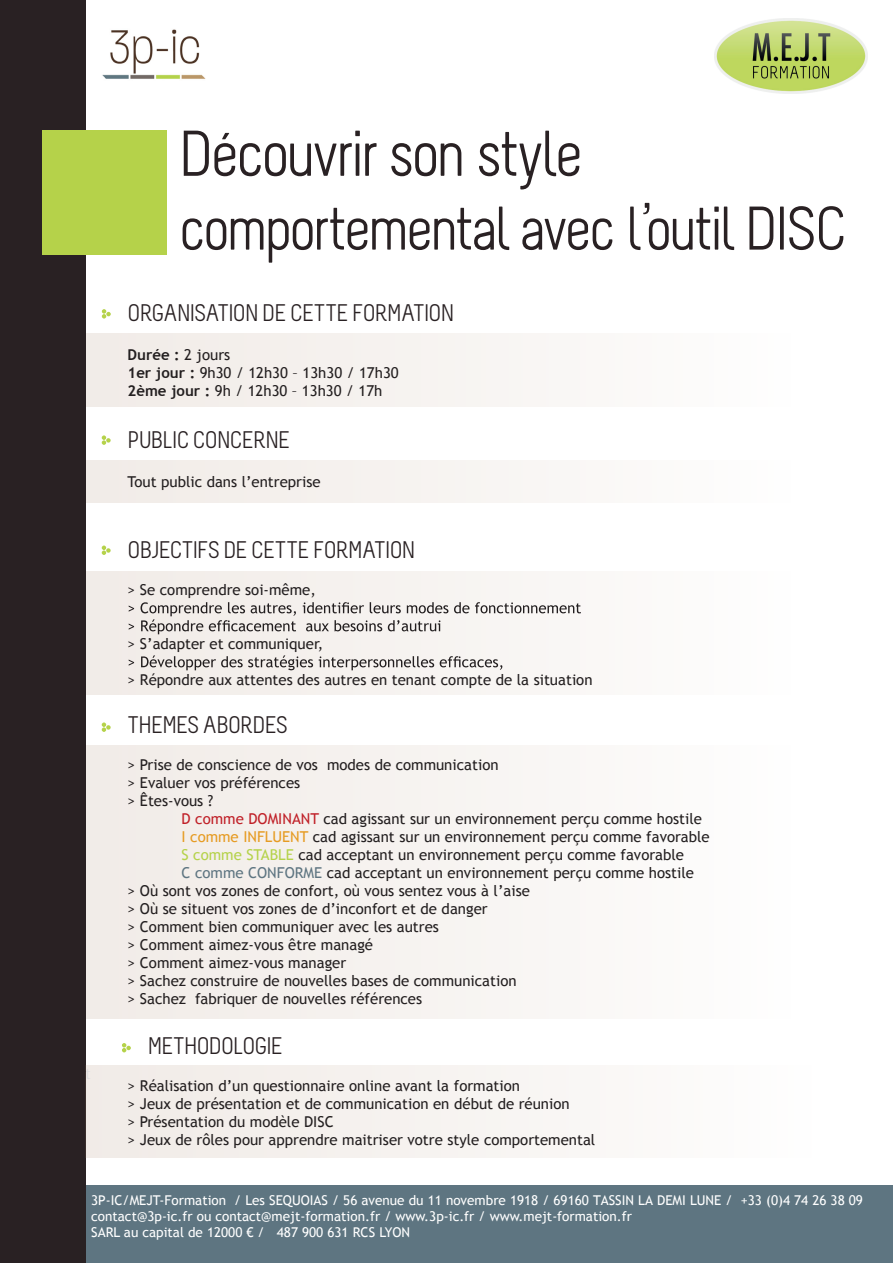
<style>
.page{position:relative;width:893px;height:1263px;background:#fff}
.page>*{position:absolute;margin:0;border:0;box-sizing:border-box;transform-origin:0 0}
.t1{font:64.5px "Melbourne";letter-spacing:-.045em;color:#292123}
.t2{font:61.5px "Melbourne";letter-spacing:-.05em;color:#292123}
.t3{font:24px "Melbourne";letter-spacing:-.03em;color:#292123}
.t4{font:15px/18px "Trebuchet MS";color:#231f20}
.t5{font:13.5px/16.2px "Trebuchet MS";color:#fff}
.s1{font-weight:700}
.s2{color:#c02028}
.s3{color:#e69b22}
.s4{color:#b5d24a}
.s5{color:#5e7581}
</style>
<div class="page">
<div style="left:0;top:1185px;width:893px;height:78px;background:#5e7581"></div>
<div style="left:65px;top:460px;width:726px;height:42px;background:#f7f3f1"></div>
<div style="left:65px;top:571px;width:726px;height:123px;background:#f8f5f3"></div>
<div style="left:65px;top:745px;width:726px;height:273px;background:linear-gradient(to right,#eee8e4,#fffefe)"></div>
<div style="left:65px;top:334px;width:726px;height:72px;background:#f7f3f1"></div>
<div style="left:0;top:0;width:85px;height:1263px;background:#292123"></div>
<div style="left:43px;top:131px;width:124px;height:124px;background:#b5d24a"></div>
<svg style="left:129px;top:602px;width:452px;height:32px"></svg>
<svg style="left:129px;top:655px;width:373px;height:15px"></svg>
<svg style="left:102px;top:309px;width:9px;height:10px"></svg>
<svg style="left:102px;top:435px;width:9px;height:10px"></svg>
<svg style="left:102px;top:545px;width:9px;height:10px"></svg>
<svg style="left:102px;top:722px;width:9px;height:10px"></svg>
<img style="left:102px;top:29px;width:104px;height:50px">
<img style="left:714px;top:19px;width:153px;height:74px">
<div style="left:85px;top:1066px;width:726px;height:91px;background:#f7f3f1"></div>
<svg style="left:122px;top:1043px;width:9px;height:9px"></svg>
<h1 class="t1" style="left:179px;top:120px;width:406px">Découvrir son style</h1>
<h2 class="t2" style="left:179px;top:196px;width:670px">comportemental avec l’outil DISC</h2>
<h3 class="t3" style="left:128px;top:300px;width:328px">ORGANISATION DE CETTE FORMATION</h3>
<p class="t4" style="left:128px;top:346px;width:273px"><span class="s1">Durée :</span> 2 jours<br><span class="s1">1er jour :</span> 9h30 / 12h30 – 13h30 / 17h30<br><span class="s1">2ème jour :</span> 9h / 12h30 – 13h30 / 17h</p>
<h3 class="t3" style="left:128px;top:427px;width:164px">PUBLIC CONCERNE</h3>
<p class="t4" style="left:128px;top:473px;width:195px">Tout public dans l’entreprise</p>
<h3 class="t3" style="left:128px;top:537px;width:289px">OBJECTIFS DE CETTE FORMATION</h3>
<p class="t4" style="left:128px;top:581px;width:190px">&gt; Se comprendre soi-même,</p>
<p class="t4" style="left:128px;top:635px;width:197px">&gt; S’adapter et communiquer,</p>
<p class="t4" style="left:128px;top:671px;width:466px">&gt; Répondre aux attentes des autres en tenant compte de la situation</p>
<h3 class="t3" style="left:128px;top:713px;width:162px">THEMES ABORDES</h3>
<p class="t4" style="left:128px;top:756px;width:373px">&gt; Prise de conscience de vos modes de communication &gt; Evaluer vos préférences<br>&gt; Êtes-vous ?</p>
<p class="t4" style="left:182px;top:810px;width:522px"><span class="s2">D comme DOMINANT</span> cad agissant sur un environnement perçu comme hostile</p>
<p class="t4" style="left:182px;top:828px;width:530px"><span class="s3">I comme INFLUENT</span> cad agissant sur un environnement perçu comme favorable</p>
<p class="t4" style="left:182px;top:846px;width:504px"><span class="s4">S comme STABLE</span> cad acceptant un environnement perçu comme favorable</p>
<p class="t4" style="left:182px;top:864px;width:514px"><span class="s5">C comme CONFORME</span> cad acceptant un environnement perçu comme hostile</p>
<p class="t4" style="left:128px;top:882px;width:404px">&gt; Où sont vos zones de confort, où vous sentez vous à l’aise</p>
<p class="t4" style="left:128px;top:900px;width:362px">&gt; Où se situent vos zones de d’inconfort et de danger</p>
<p class="t4" style="left:128px;top:918px;width:313px">&gt; Comment bien communiquer avec les autres</p>
<p class="t4" style="left:128px;top:936px;width:247px">&gt; Comment aimez-vous être managé</p>
<p class="t4" style="left:128px;top:954px;width:220px">&gt; Comment aimez-vous manager</p>
<p class="t4" style="left:128px;top:972px;width:391px">&gt; Sachez construire de nouvelles bases de communication</p>
<p class="t4" style="left:128px;top:990px;width:296px">&gt; Sachez fabriquer de nouvelles références</p>
<h3 class="t3" style="left:148px;top:1033px;width:137px">METHODOLOGIE</h3>
<p class="t4" style="left:128px;top:1076px;width:469px">&gt; Réalisation d’un questionnaire online avant la formation<br>&gt; Jeux de présentation et de communication en début de réunion<br>&gt; Présentation du modèle DISC<br>&gt; Jeux de rôles pour apprendre maitriser votre style comportemental</p>
<p class="t5" style="left:91px;top:1192px;width:773px">3P-IC/MEJT-Formation / Les SEQUOIAS / 56 avenue du 11 novembre 1918 / 69160 TASSIN LA DEMI LUNE / +33 (0)4 74 26 38 09 contact@3p-ic.fr ou contact@mejt-formation.fr / www.3p-ic.fr / www.mejt-formation.fr<br>SARL au capital de 12000 € / 487 900 631 RCS LYON</p>
</div>
